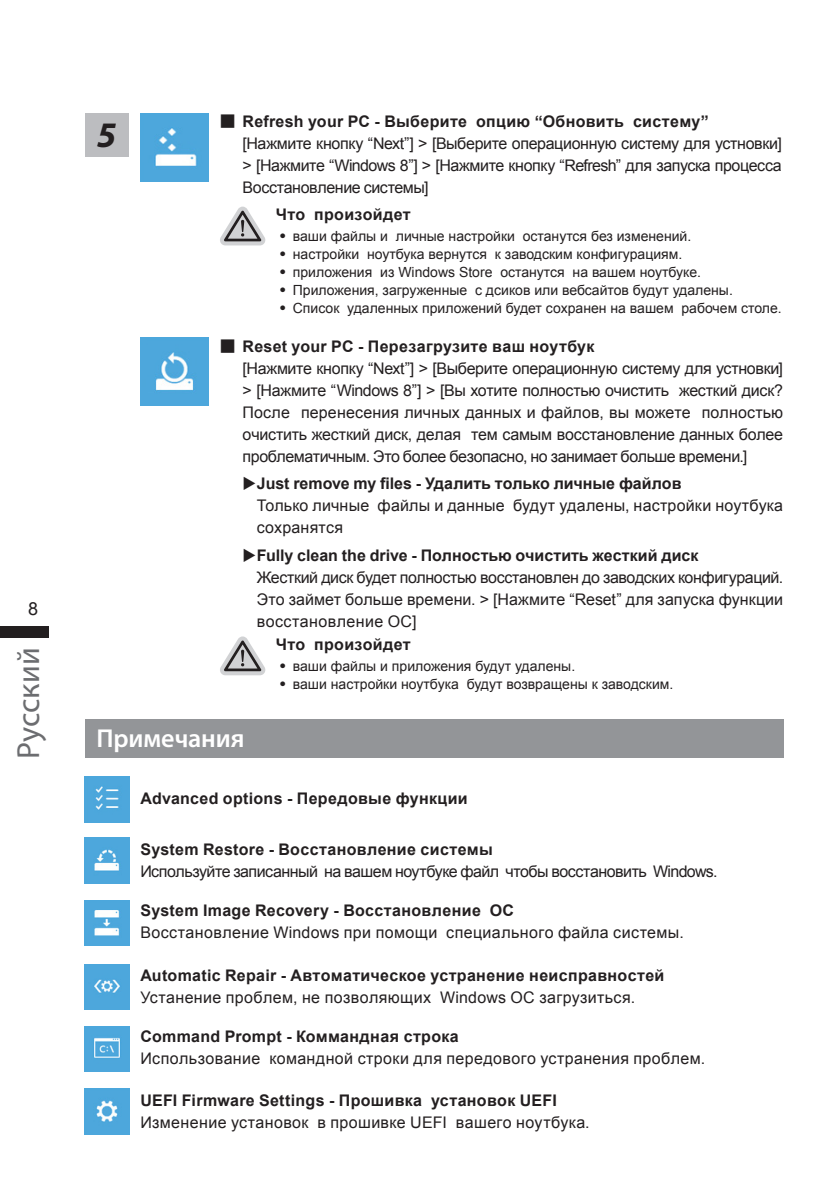
<style>
.page{position:relative;width:840px;height:1191px;background:#fff}
.page>*{position:absolute;margin:0;border:0;box-sizing:border-box;transform-origin:0 0}
.t1{font:italic 700 36px "Myriad Pro";color:#231f20}
.t2{font:32px "Myriad Pro";color:#6c6d70}
.t3{font:600 26px "Myriad Pro";letter-spacing:-.005em;color:#fff}
.t4{font:18px "Arial";color:#231f20}
.t5{font:16px/22px "Arial";letter-spacing:-.015em;color:#231f20}
.t6{font:700 16px "Arial";letter-spacing:.02em;color:#231f20}
.t7{font:16px "Arial";letter-spacing:.025em;color:#231f20}
.t8{font:16px/22px "Arial";letter-spacing:.01em;color:#231f20}
.t9{font:14px/18px "Arial";color:#231f20}
.s1{font-family:"DF Hei Bd WINP HK BF"}
.s2{font-weight:700}
</style>
<div class="page">
<div style="left:0;top:626px;width:48px;height:11px;background:#231f20"></div>
<img style="left:140px;top:338px;width:68px;height:68px">
<img style="left:140px;top:113px;width:68px;height:68px">
<img style="left:84px;top:776px;width:46px;height:46px">
<img style="left:84px;top:837px;width:46px;height:46px">
<img style="left:84px;top:900px;width:46px;height:45px">
<img style="left:84px;top:964px;width:46px;height:45px">
<img style="left:84px;top:1026px;width:46px;height:45px">
<img style="left:84px;top:1089px;width:46px;height:45px">
<div style="left:85px;top:719px;width:697px;height:39px;background:#939598"></div>
<div style="left:85px;top:113px;width:43px;height:43px;background:#bcbdc0"></div>
<svg style="left:220px;top:207px;width:45px;height:38px"></svg>
<svg style="left:220px;top:636px;width:45px;height:39px"></svg>
<p class="t4" style="left:28px;top:597px;width:12px">8</p>
<h2 class="t2" style="left:9px;top:759px;width:113px;rotate:-90deg">Pусский</h2>
<h1 class="t1" style="left:97px;top:111px;width:21px">5</h1>
<p class="t5" style="left:242px;top:111px;width:540px;text-indent:-23px"><span class="s1">▓</span> <span class="s2">Refresh your PC - Выберите опцию “Обновить систему” </span>[Нажмите кнопку “Next”] &gt; [Выберите операционную систему для устновки] &gt; [Нажмите “Windows 8”] &gt; [Нажмите кнопку “Refresh” для запуска процесса Восстановление системы]</p>
<p class="t6" style="left:276px;top:204px;width:136px">Что произойдет</p>
<p class="t9" style="left:276px;top:227px;width:507px"><span class="s1">˙</span> ваши файлы и личные настройки останутся без изменений.<br><span class="s1">˙</span> настройки ноутбука вернутся к заводским конфигурациям.<br><span class="s1">˙</span> приложения из Windows Store останутся на вашем ноутбуке.<br><span class="s1">˙</span> Приложения, загруженные с дсиков или вебсайтов будут удалены.<br><span class="s1">˙</span> Список удаленных приложений будет сохранен на вашем рабочем столе.</p>
<p class="t5" style="left:242px;top:335px;width:541px;text-indent:-23px"><span class="s1">▓</span> <span class="s2">Reset your PC - Перезагрузите ваш ноутбук<br></span>[Нажмите кнопку “Next”] &gt; [Выберите операционную систему для устновки] &gt; [Нажмите “Windows 8”] &gt; [Вы хотите полностью очистить жесткий диск?<br>После перенесения личных данных и файлов, вы можете полностью очистить жесткий диск, делая тем самым восстановление данных более проблематичным. Это более безопасно, но занимает больше времени.]</p>
<p class="t8" style="left:257px;top:473px;width:527px;text-indent:-14px">◆<span class="s2">Just remove my files - Удалить только личные файлов<br></span>Только личные файлы и данные будут удалены, настройки ноутбука сохранятся</p>
<p class="t5" style="left:257px;top:544px;width:527px;text-indent:-14px">◆<span class="s2">Fully clean the drive - Полностью очистить жесткий диск<br></span>Жесткий диск будет полностью восстановлен до заводских конфигураций.<br>Это займет больше времени. &gt; [Нажмите “Reset” для запуска функции восстановление ОС]</p>
<p class="t6" style="left:276px;top:634px;width:136px">Что произойдет</p>
<p class="t9" style="left:276px;top:656px;width:399px"><span class="s1">˙</span> ваши файлы и приложения будут удалены.<br><span class="s1">˙</span> ваши настройки ноутбука будут возвращены к заводским.</p>
<h3 class="t3" style="left:96px;top:721px;width:149px">Примечания</h3>
<p class="t6" style="left:140px;top:788px;width:329px">Advanced options - Передовые функции</p>
<p class="t6" style="left:140px;top:839px;width:353px">System Restore - Восстановление системы</p>
<p class="t5" style="left:140px;top:860px;width:578px">Используйте записанный на вашем ноутбуке файл чтобы восстановить Windows.</p>
<p class="t6" style="left:140px;top:900px;width:375px">System Image Recovery - Восстановление ОС</p>
<p class="t7" style="left:140px;top:922px;width:544px">Восстановление Windows при помощи специального файла системы.</p>
<p class="t6" style="left:140px;top:965px;width:525px">Automatic Repair - Автоматическое устранение неисправностей</p>
<p class="t7" style="left:140px;top:987px;width:496px">Устанение проблем, не позволяющих Windows ОС загрузиться.</p>
<p class="t6" style="left:140px;top:1026px;width:320px">Command Prompt - Коммандная строка</p>
<p class="t7" style="left:140px;top:1048px;width:566px">Использование командной строки для передового устранения проблем.</p>
<p class="t6" style="left:140px;top:1090px;width:418px">UEFI Firmware Settings - Прошивка установок UEFI</p>
<p class="t7" style="left:140px;top:1112px;width:450px">Изменение установок в прошивке UEFI вашего ноутбука.</p>
</div>
